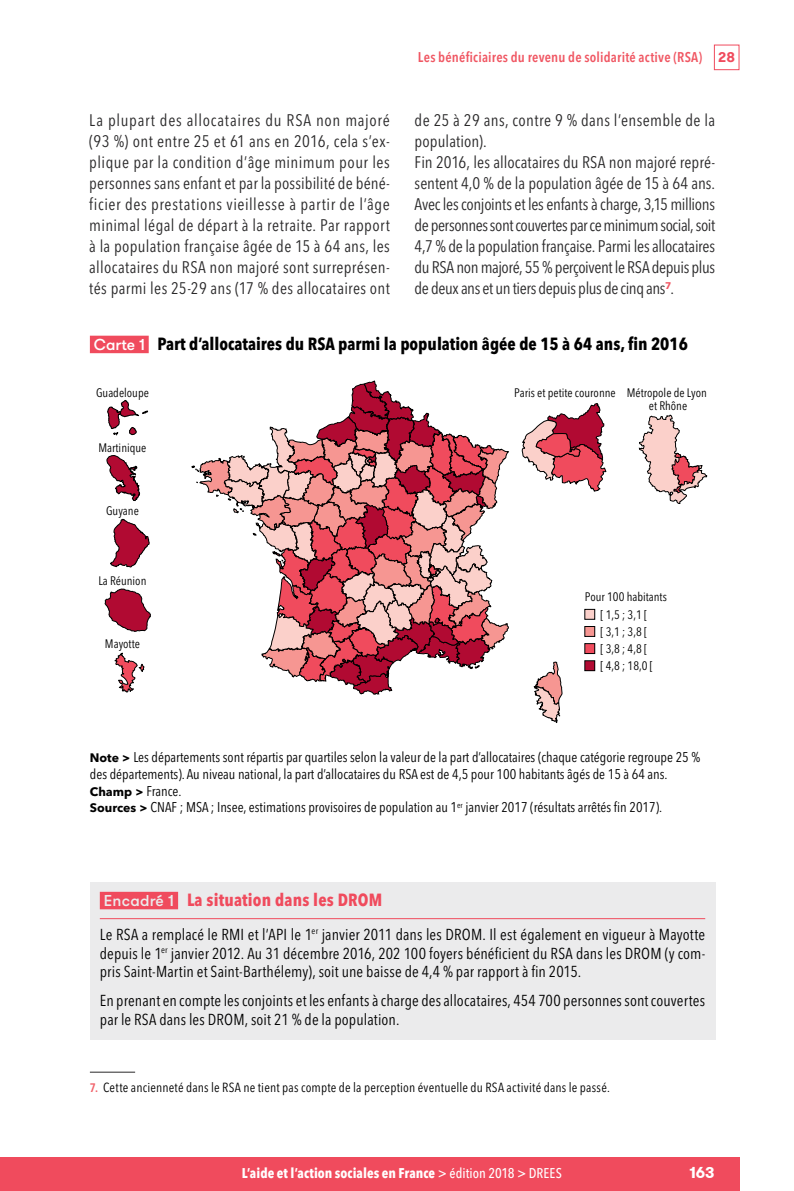
<style>
.page{position:relative;width:794px;height:1191px;background:#fff}
.page>*{position:absolute;margin:0;border:0;box-sizing:border-box;transform-origin:0 0}
.t1{font:700 condensed 17.5px "Avenir Next LT Pro";color:#000}
.t2{font:700 condensed 17.5px "Avenir Next LT Pro";letter-spacing:.01em;color:#f04b5d}
.t3{font:condensed 16.62px/21px "Avenir Next LT Pro";letter-spacing:-.01em;color:#292829;text-align:justify}
.t4{font:condensed 15.75px/18.9px "Avenir Next LT Pro";letter-spacing:.005em;color:#000;text-align:justify}
.t5{font:700 15.75px "GT Walsheim";color:#fff}
.t6{font:condensed 14px/16.8px "Avenir Next LT Pro";color:#000}
.t7{font:700 condensed 14px "Avenir Next LT Pro";color:#fff}
.t8{font:600 condensed 14px "Avenir Next LT Pro";letter-spacing:.015em;color:#f05763}
.t9{font:condensed 13.12px "Avenir Next LT Pro";letter-spacing:.015em;color:#000}
.t10{font:condensed 12.25px/17.3px "Avenir Next LT Pro";color:#000;text-align:center}
.s1{font-family:"GT Walsheim Pro Trial";font-weight:700;font-stretch:normal;color:#f04b5d}
.s2{font-family:"GT Walsheim";font-weight:500;font-stretch:normal;font-size:15.75px;color:#fff}
.s3{font-weight:700;font-stretch:normal;font-size:12.25px}
.s4{font-family:"GT Walsheim";font-weight:500;font-stretch:normal;font-size:15.75px;color:#ebebec}
.s5{font-weight:600;font-size:12.25px;color:#f16169}
.s6{font-weight:500}
</style>
<div class="page">
<div style="left:714px;top:45px;width:25px;height:25px;border:1px solid #f04b5d"></div>
<div style="left:0;top:1157px;width:739px;height:34px;background:#f04b5d"></div>
<div style="left:90px;top:336px;width:59px;height:17px;background:#f04b5d"></div>
<svg style="left:534px;top:662px;width:28px;height:61px"></svg>
<div style="left:585px;top:609px;width:10px;height:10px;background:#fbd0ca"></div>
<div style="left:584px;top:609px;width:11px;height:10px;border:1px solid #000"></div>
<div style="left:585px;top:626px;width:10px;height:10px;background:#f69692"></div>
<div style="left:584px;top:626px;width:11px;height:10px;border:1px solid #000"></div>
<div style="left:585px;top:643px;width:10px;height:10px;background:#f04b5d"></div>
<div style="left:584px;top:643px;width:11px;height:10px;border:1px solid #000"></div>
<div style="left:585px;top:660px;width:10px;height:10px;background:#b10a32"></div>
<div style="left:584px;top:660px;width:11px;height:11px;border:1px solid #000"></div>
<svg style="left:107px;top:400px;width:41px;height:35px"></svg>
<svg style="left:107px;top:455px;width:33px;height:46px"></svg>
<svg style="left:110px;top:519px;width:39px;height:48px"></svg>
<svg style="left:105px;top:589px;width:46px;height:42px"></svg>
<svg style="left:114px;top:652px;width:30px;height:40px"></svg>
<svg style="left:522px;top:403px;width:84px;height:89px"></svg>
<svg style="left:639px;top:415px;width:68px;height:89px"></svg>
<svg style="left:192px;top:381px;width:317px;height:313px"></svg>
<div style="left:90px;top:882px;width:625px;height:158px;background:#ebebec"></div>
<hr style="left:100px;top:918px;width:605px;height:1px;background:#f04b5d">
<div style="left:100px;top:891px;width:78px;height:18px;background:#f04b5d"></div>
<hr style="left:90px;top:1071px;width:45px;height:1px;background:#292829">
<p class="t8" style="left:418px;top:49px;width:319px">Les bénéficiaires du revenu de solidarité active (RSA) <span class="s1">28</span></p>
<p class="t3" style="left:89px;top:110px;width:302px">La plupart des allocataires du RSA non majoré (93 %) ont entre 25 et 61 ans en 2016, cela s’ex&shy;plique par la condition d’âge minimum pour les personnes sans enfant et par la possibilité de béné&shy;ficier des prestations vieillesse à partir de l’âge minimal légal de départ à la retraite. Par rapport à la population française âgée de 15 à 64 ans, les allocataires du RSA non majoré sont surreprésen&shy;tés parmi les 25-29 ans (17 % des allocataires ont</p>
<p class="t3" style="left:414px;top:110px;width:302px;text-align:left">de 25 à 29 ans, contre 9 % dans l’ensemble de la population).<br>Fin 2016, les allocataires du RSA non majoré repré&shy;sentent 4,0 % de la population âgée de 15 à 64 ans.<br>Avec les conjoints et les enfants à charge, 3,15 millions de personnes sont couvertes par ce minimum social, soit 4,7 % de la population française. Parmi les allocataires du RSA non majoré, 55 % perçoivent le RSA depuis plus de deux ans et un tiers depuis plus de cinq ans<sup>7</sup>.</p>
<p class="t1" style="left:94px;top:333px;width:595px"><span class="s2">Carte 1</span> Part d’allocataires du RSA parmi la population âgée de 15 à 64 ans, fin 2016</p>
<p class="t10" style="left:96px;top:384px;width:54px">Guadeloupe</p>
<p class="t10" style="left:98px;top:439px;width:49px">Martinique</p>
<p class="t10" style="left:106px;top:502px;width:34px">Guyane</p>
<p class="t10" style="left:98px;top:572px;width:49px">La Réunion</p>
<p class="t10" style="left:105px;top:635px;width:36px">Mayotte</p>
<p class="t10" style="left:649px;top:386px;width:60px;line-height:13.1px;text-align:left;text-indent:-135px">Paris et petite couronne Métropole de Lyon et Rhône</p>
<p class="t10" style="left:585px;top:588px;width:84px">Pour 100 habitants [ 1,5 ; 3,1 [<br>[ 3,1 ; 3,8 [<br>[ 3,8 ; 4,8 [<br>[ 4,8 ; 18,0 [</p>
<p class="t6" style="left:90px;top:748px;width:612px"><span class="s3">Note &gt;</span> Les départements sont répartis par quartiles selon la valeur de la part d’allocataires (chaque catégorie regroupe 25 % des départements). Au niveau national, la part d’allocataires du RSA est de 4,5 pour 100 habitants âgés de 15 à 64 ans.<br><span class="s3">Champ &gt;</span> France.<br><span class="s3">Sources &gt;</span> CNAF ; MSA ; Insee, estimations provisoires de population au 1<sup>er</sup> janvier 2017 (résultats arrêtés fin 2017).</p>
<p class="t2" style="left:104px;top:889px;width:280px"><span class="s4">Encadré 1</span> La situation dans les DROM</p>
<p class="t4" style="left:100px;top:924px;width:607px">Le RSA a remplacé le RMI et l’API le 1<sup>er</sup> janvier 2011 dans les DROM. Il est également en vigueur à Mayotte depuis le 1<sup>er</sup> janvier 2012. Au 31 décembre 2016, 202 100 foyers bénéficient du RSA dans les DROM (y com&shy;pris Saint-Martin et Saint-Barthélemy), soit une baisse de 4,4 % par rapport à fin 2015.</p>
<p class="t4" style="left:100px;top:991px;width:607px">En prenant en compte les conjoints et les enfants à charge des allocataires, 454 700 personnes sont couvertes par le RSA dans les DROM, soit 21 % de la population.</p>
<p class="t9" style="left:90px;top:1080px;width:520px"><span class="s5">7.</span> Cette ancienneté dans le RSA ne tient pas compte de la perception éventuelle du RSA activité dans le passé.</p>
<p class="t7" style="left:242px;top:1165px;width:321px">L’aide et l’action sociales en France <span class="s6">&gt; édition 2018 &gt; DREES</span></p>
<p class="t5" style="left:689px;top:1162px;width:27px">163</p>
</div>
